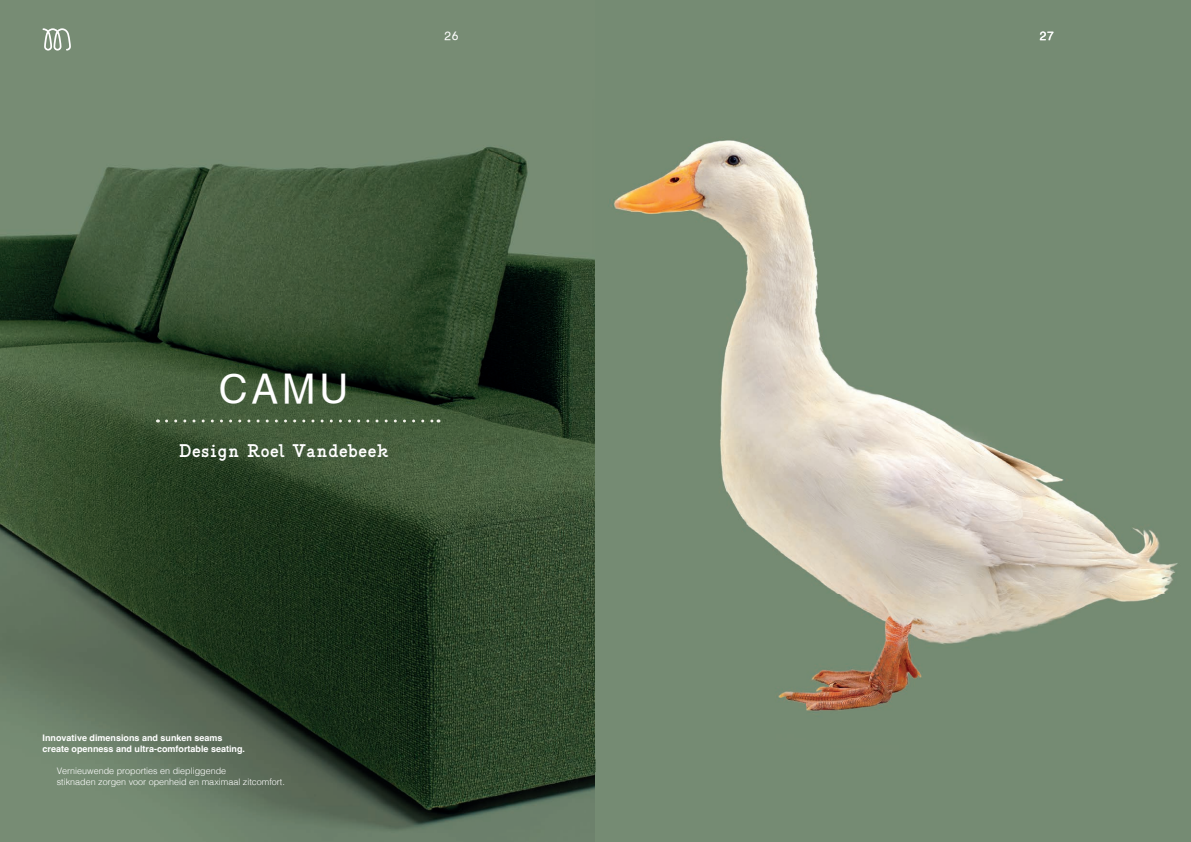
<style>
.page{position:relative;width:1191px;height:842px;background:#fff}
.page>*{position:absolute;margin:0;border:0;box-sizing:border-box;transform-origin:0 0}
.t1{font:40px "Helvetica Textbook LT";color:#fff}
.t2{font:700 20px "Generell TW";color:#fff}
.t3{font:12px "Helvetica Textbook LT";color:#fff}
.t4{font:300 9px/11px "Helvetica";color:#fff}
.t5{font:700 9px/11px "Helvetica";color:#fff}
</style>
<div class="page">
<img style="left:0;top:0;width:595px;height:842px">
<svg style="left:166px;top:419px;width:273px;height:3px"></svg>
<svg style="left:43px;top:28px;width:28px;height:23px"></svg>
<div style="left:595px;top:0;width:596px;height:842px;background:#758b73"></div>
<img style="left:558px;top:100px;width:620px;height:672px">
<h3 class="t3" style="left:444px;top:28px;width:15px">26</h3>
<h3 class="t3" style="left:1040px;top:28px;width:15px">27</h3>
<h1 class="t1" style="left:219px;top:365px;width:131px">CAMU</h1>
<h2 class="t2" style="left:178px;top:440px;width:212px">Design Roel Vandebeek</h2>
<p class="t5" style="left:43px;top:734px;width:204px">Innovative dimensions and sunken seams create openness and ultra-comfortable seating.</p>
<p class="t4" style="left:57px;top:765px;width:230px">Vernieuwende proporties en diepliggende<br>stiknaden zorgen voor openheid en maximaal zitcomfort.</p>
</div>
